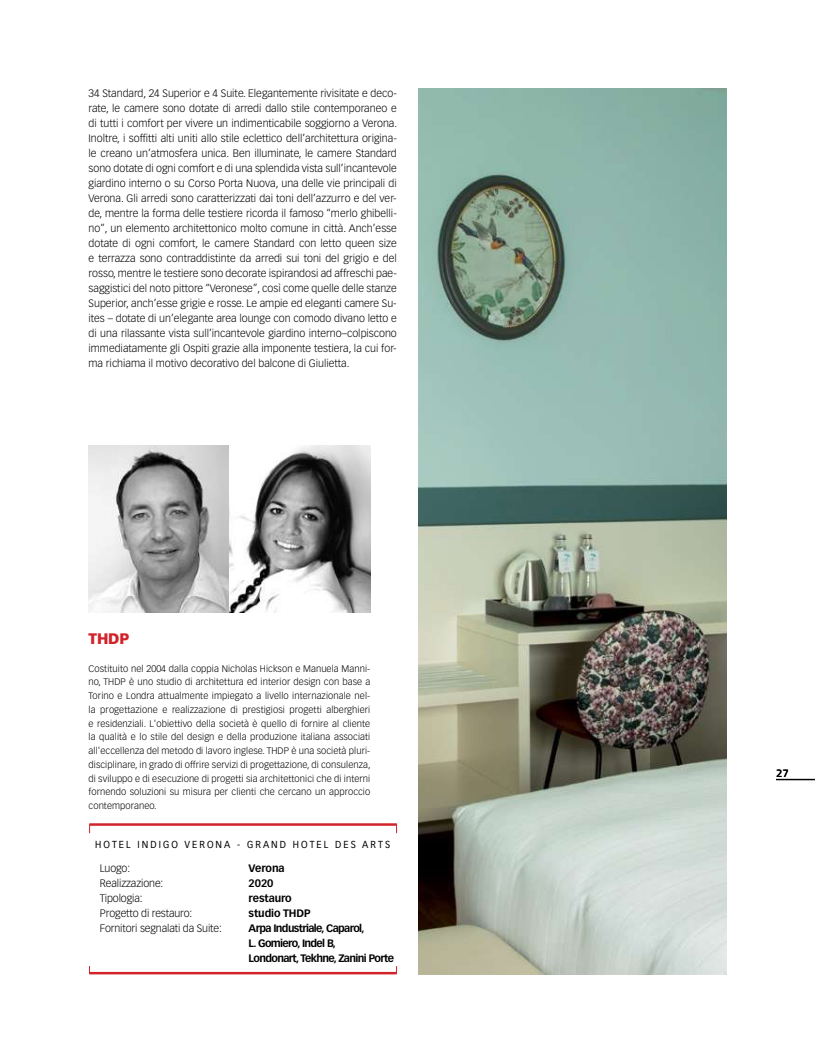
<style>
.page{position:relative;width:815px;height:1063px;background:#fff}
.page>*{position:absolute;margin:0;border:0;box-sizing:border-box;transform-origin:0 0}
.t1{font:900 15px "Vectora LT Std";color:#d2232a}
.t2{font:600 11.25px "Titillium";color:#000}
.t3{font:300 10.62px/15px "Vectora LT Std";letter-spacing:-.01em;color:#000;text-align:justify}
.t4{font:700 10.62px/15px "Vectora LT Std";letter-spacing:-.06em;color:#000}
.t5{font:700 10.62px "Vectora LT Std";letter-spacing:-.01em;color:#000}
.t6{font:10px "Vectora LT Std";letter-spacing:.225em;color:#000;scale:.93 1}
.t7{font:300 9.38px/13.8px "Vectora LT Std";letter-spacing:.01em;color:#000;text-align:justify}
</style>
<div class="page">
<hr style="left:89px;top:823px;width:308px;height:3px;background:#d2232a">
<hr style="left:89px;top:972px;width:308px;height:2px;background:#d2232a">
<img style="left:89px;top:445px;width:281px;height:168px">
<img style="left:418px;top:89px;width:308px;height:885px">
<hr style="left:776px;top:779px;width:39px;height:1px;background:#000">
<p class="t3" style="left:89px;top:86px;width:310px">34 Standard, 24 Superior e 4 Suite. Elegantemente rivisitate e deco&shy;rate, le camere sono dotate di arredi dallo stile contemporaneo e di tutti i comfort per vivere un indimenticabile soggiorno a Verona.<br>Inoltre, i soffitti alti uniti allo stile eclettico dell’architettura origina&shy;le creano un’atmosfera unica. Ben illuminate, le camere Standard sono dotate di ogni comfort e di una splendida vista sull’incantevole giardino interno o su Corso Porta Nuova, una delle vie principali di Verona. Gli arredi sono caratterizzati dai toni dell’azzurro e del ver&shy;de, mentre la forma delle testiere ricorda il famoso “merlo ghibelli&shy;no”, un elemento architettonico molto comune in città. Anch’esse dotate di ogni comfort, le camere Standard con letto queen size e terrazza sono contraddistinte da arredi sui toni del grigio e del rosso, mentre le testiere sono decorate ispirandosi ad affreschi pae&shy;saggistici del noto pittore “Veronese”, così come quelle delle stanze Superior, anch’esse grigie e rosse. Le ampie ed eleganti camere Su&shy;ites – dotate di un’elegante area lounge con comodo divano letto e di una rilassante vista sull’incantevole giardino interno–colpiscono immediatamente gli Ospiti grazie alla imponente testiera, la cui for&shy;ma richiama il motivo decorativo del balcone di Giulietta.</p>
<h1 class="t1" style="left:89px;top:629px;width:42px">THDP</h1>
<p class="t7" style="left:89px;top:661px;width:284px">Costituito nel 2004 dalla coppia Nicholas Hickson e Manuela Manni&shy;no, THDP è uno studio di architettura ed interior design con base a Torino e Londra attualmente impiegato a livello internazionale nel&shy;la progettazione e realizzazione di prestigiosi progetti alberghieri e residenziali. L'obiettivo della società è quello di fornire al cliente la qualità e lo stile del design e della produzione italiana associati all'eccellenza del metodo di lavoro inglese. THDP è una società pluri&shy;disciplinare, in grado di offrire servizi di progettazione, di consulenza, di sviluppo e di esecuzione di progetti sia architettonici che di interni fornendo soluzioni su misura per clienti che cercano un approccio contemporaneo.</p>
<p class="t6" style="left:95px;top:838px;width:319px">HOTEL INDIGO VERONA - GRAND HOTEL DES ARTS</p>
<p class="t3" style="left:100px;top:861px;width:32px">Luogo:</p>
<p class="t4" style="left:249px;top:861px;width:38px">Verona</p>
<p class="t3" style="left:100px;top:876px;width:65px">Realizzazione:</p>
<p class="t4" style="left:249px;top:876px;width:26px">2020</p>
<p class="t3" style="left:100px;top:891px;width:44px">Tipologia:</p>
<p class="t5" style="left:249px;top:892px;width:45px">restauro</p>
<p class="t3" style="left:100px;top:906px;width:94px">Progetto di restauro:</p>
<p class="t5" style="left:249px;top:907px;width:63px">studio THDP</p>
<p class="t3" style="left:100px;top:921px;width:124px">Fornitori segnalati da Suite:</p>
<p class="t4" style="left:249px;top:921px;width:147px">Arpa Industriale, Caparol,<br>L. Gomiero, Indel B,<br>Londonart, Tekhne, Zanini Porte</p>
<p class="t2" style="left:776px;top:765px;width:14px">27</p>
</div>
